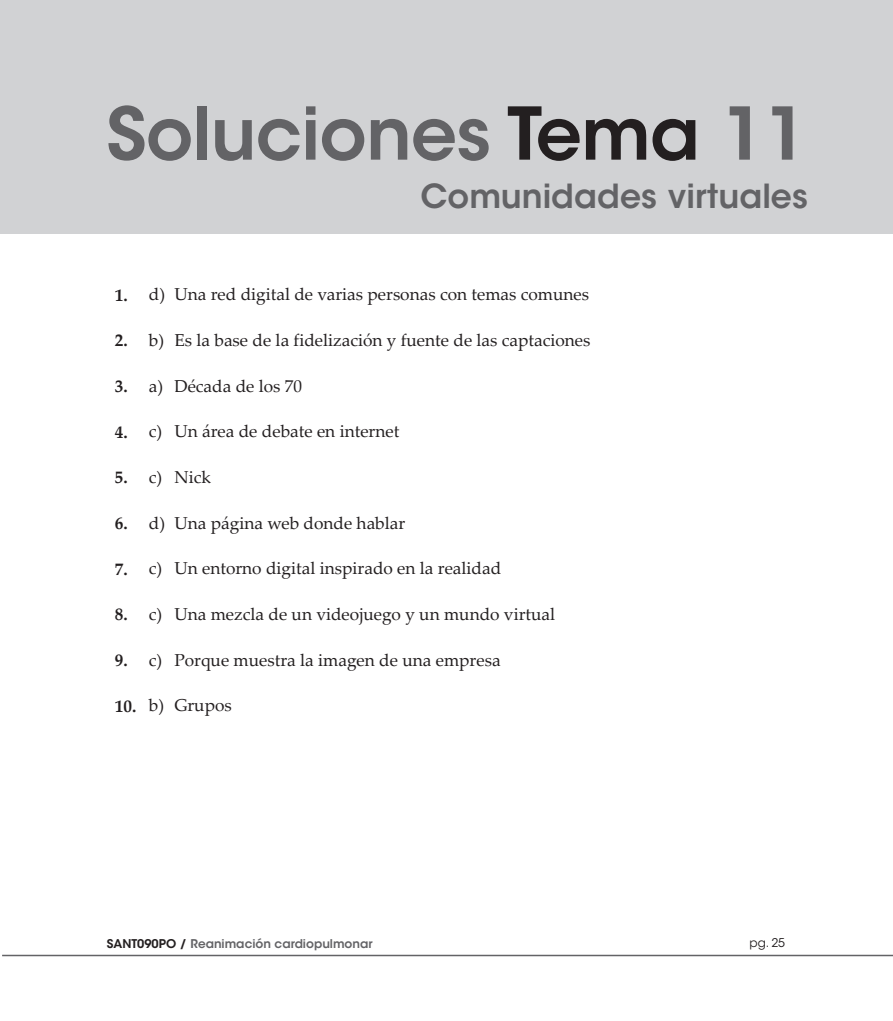
<style>
.page{position:relative;width:893px;height:1021px;background:#fff}
.page>*{position:absolute;margin:0;border:0;box-sizing:border-box;transform-origin:0 0}
.t1{font:600 72px "ITC Avant Garde Std";letter-spacing:-.01em;color:#636366}
.t2{font:600 33px "ITC Avant Garde Std";color:#636366}
.t3{font:17.25px "Palatino Linotype";color:#231f20}
.t4{font:600 12px "ITC Avant Garde Std";color:#636366}
.t5{font:12px "ITC Avant Garde Std";color:#231f20}
.s1{color:#231f20}
.s2{font-weight:700}
</style>
<div class="page">
<hr style="left:2px;top:954px;width:891px;height:2px;background:#636366">
<div style="left:0;top:0;width:893px;height:233px;background:#d1d2d4"></div>
<h1 class="t1" style="left:106px;top:88px;width:703px">Soluciones <span class="s1">Tema</span> 11</h1>
<h2 class="t2" style="left:421px;top:175px;width:389px">Comunidades virtuales</h2>
<p class="t3" style="left:115px;top:282px;width:476px"><span class="s2">1.</span> d) Una red digital de varias personas con temas comunes</p>
<p class="t3" style="left:115px;top:328px;width:477px"><span class="s2">2.</span> b) Es la base de la fidelización y fuente de las captaciones</p>
<p class="t3" style="left:115px;top:373px;width:189px"><span class="s2">3.</span> a) Década de los 70</p>
<p class="t3" style="left:115px;top:419px;width:286px"><span class="s2">4.</span> c) Un área de debate en internet</p>
<p class="t3" style="left:115px;top:465px;width:98px"><span class="s2">5.</span> c) Nick</p>
<p class="t3" style="left:115px;top:510px;width:292px"><span class="s2">6.</span> d) Una página web donde hablar</p>
<p class="t3" style="left:115px;top:556px;width:388px"><span class="s2">7.</span> c) Un entorno digital inspirado en la realidad</p>
<p class="t3" style="left:115px;top:602px;width:442px"><span class="s2">8.</span> c) Una mezcla de un videojuego y un mundo virtual</p>
<p class="t3" style="left:115px;top:647px;width:387px"><span class="s2">9.</span> c) Porque muestra la imagen de una empresa</p>
<p class="t3" style="left:115px;top:693px;width:119px"><span class="s2">10.</span> b) Grupos</p>
<p class="t4" style="left:107px;top:935px;width:267px"><span class="s1">SANT090PO /</span> Reanimación cardiopulmonar</p>
<p class="t5" style="left:749px;top:935px;width:37px">pg. 25</p>
</div>
